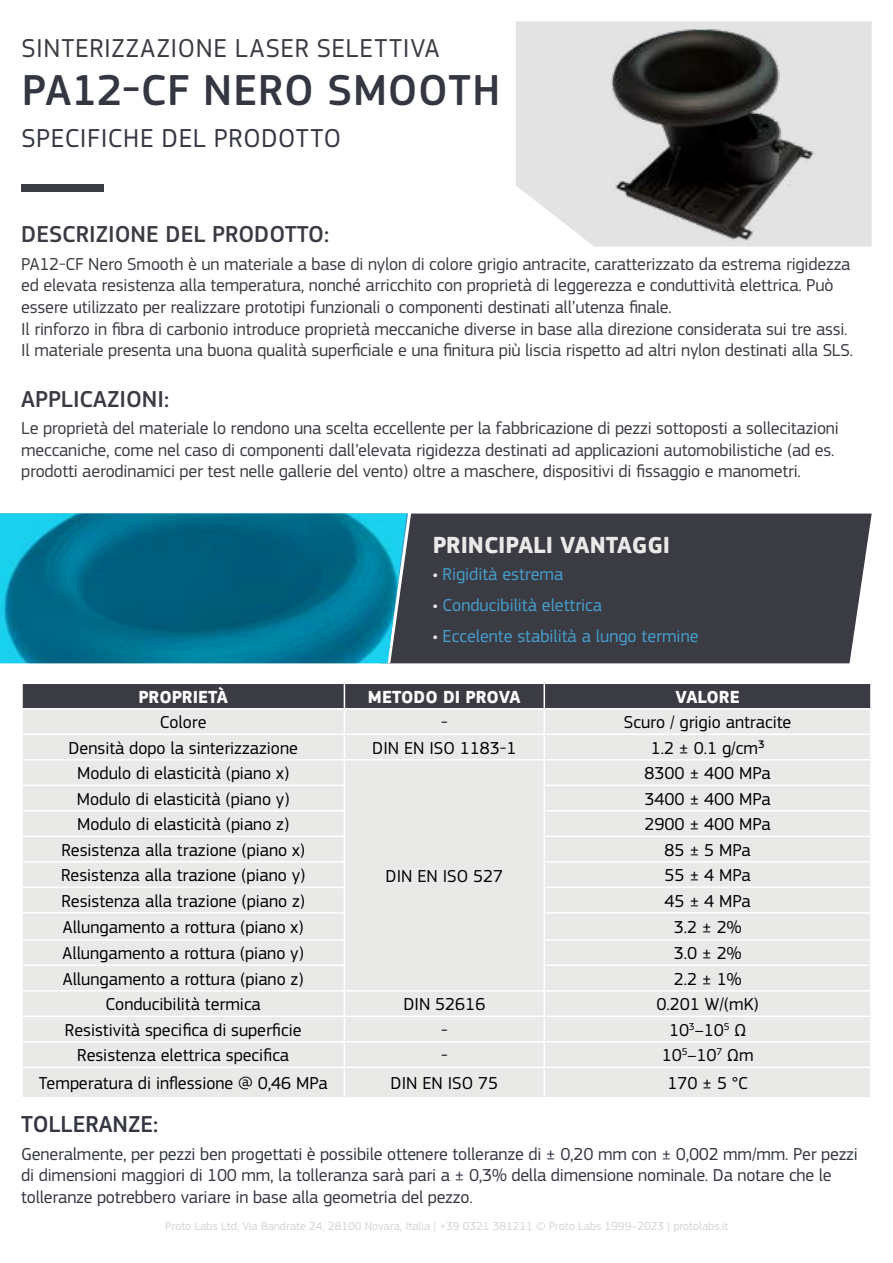
<style>
.page{position:relative;width:893px;height:1263px;background:#fff}
.page>*{position:absolute;margin:0;border:0;box-sizing:border-box;transform-origin:0 0}
.t1{font:500 45px "PF Square Sans Pro";letter-spacing:.02em;color:#343741}
.t2{font:27px "PF Square Sans Pro";letter-spacing:.025em;color:#3b3c43}
.t3{font:27px "PF Square Sans Pro";letter-spacing:.02em;color:#343741}
.t4{font:500 24px "PF Square Sans Pro";color:#3b3c43}
.t5{font:700 24px "PF Square Sans Pro";color:#e9eae8}
.t6{font:500 24px "PF Square Sans Pro";color:#343741}
.t7{font:18px/21.6px "PF Square Sans Pro";letter-spacing:-.01em;color:#3b3c43}
.t8{font:18px "PF Square Sans Pro";color:#000}
.t9{font:18px/21.6px "PF Square Sans Pro";letter-spacing:-.01em;color:#343741}
.t10{font:18px "PF Square Sans Pro";color:#469ecd}
.t11{font:700 18px "PF Square Sans Pro";color:#fff}
.t12{font:12px "PF Square Sans Pro";color:#d3d4d3}
.s1{font-family:"Myriad Pro";color:#e9eae8}
</style>
<div class="page">
<div style="left:21px;top:184px;width:83px;height:7px;background:#3b3c43"></div>
<div style="left:413px;top:513px;width:459px;height:150px;background:#3b3c43"></div>
<svg style="left:22px;top:683px;width:849px;height:414px;background:#e0e1df"></svg>
<hr style="left:870px;top:1068px;width:2px;height:29px;background:#fff">
<svg style="left:0;top:513px;width:413px;height:151px"></svg>
<img style="left:516px;top:21px;width:356px;height:226px">
<img style="left:0;top:513px;width:406px;height:150px">
<h2 class="t2" style="left:22px;top:33px;width:420px">SINTERIZZAZIONE LASER SELETTIVA</h2>
<h1 class="t1" style="left:22px;top:64px;width:480px">PA12-CF NERO SMOOTH</h1>
<h2 class="t3" style="left:22px;top:123px;width:321px">SPECIFICHE DEL PRODOTTO</h2>
<h3 class="t4" style="left:21px;top:220px;width:309px">DESCRIZIONE DEL PRODOTTO:</h3>
<p class="t7" style="left:21px;top:253px;width:833px">PA12-CF Nero Smooth è un materiale a base di nylon di colore grigio antracite, caratterizzato da estrema rigidezza ed elevata resistenza alla temperatura, nonché arricchito con proprietà di leggerezza e conduttività elettrica. Può essere utilizzato per realizzare prototipi funzionali o componenti destinati all’utenza finale.<br>Il rinforzo in fibra di carbonio introduce proprietà meccaniche diverse in base alla direzione considerata sui tre assi.<br>Il materiale presenta una buona qualità superficiale e una finitura più liscia rispetto ad altri nylon destinati alla SLS.</p>
<h3 class="t4" style="left:21px;top:385px;width:149px">APPLICAZIONI:</h3>
<p class="t7" style="left:21px;top:418px;width:819px">Le proprietà del materiale lo rendono una scelta eccellente per la fabbricazione di pezzi sottoposti a sollecitazioni meccaniche, come nel caso di componenti dall’elevata rigidezza destinati ad applicazioni automobilistiche (ad es. prodotti aerodinamici per test nelle gallerie del vento) oltre a maschere, dispositivi di fissaggio e manometri.</p>
<h3 class="t5" style="left:433px;top:530px;width:239px">PRINCIPALI VANTAGGI</h3>
<p class="t10" style="left:433px;top:564px;width:132px"><span class="s1">•</span> Rigidità estrema</p>
<p class="t10" style="left:433px;top:594px;width:171px"><span class="s1">•</span> Conducibilità elettrica</p>
<p class="t10" style="left:433px;top:625px;width:267px"><span class="s1">•</span> Eccelente stabilità a lungo termine</p>
<p class="t11" style="left:138px;top:686px;width:91px">PROPRIETÀ</p>
<p class="t11" style="left:368px;top:686px;width:154px">METODO DI PROVA</p>
<p class="t11" style="left:675px;top:686px;width:66px">VALORE</p>
<p class="t8" style="left:160px;top:712px;width:48px">Colore</p>
<p class="t8" style="left:441px;top:712px;width:8px">-</p>
<p class="t8" style="left:624px;top:712px;width:169px">Scuro / grigio antracite</p>
<p class="t8" style="left:69px;top:737px;width:231px">Densità dopo la sinterizzazione</p>
<p class="t8" style="left:372px;top:737px;width:146px">DIN EN ISO 1183-1</p>
<p class="t8" style="left:651px;top:737px;width:115px">1.2 ± 0.1 g/cm³</p>
<p class="t8" style="left:77px;top:763px;width:214px">Modulo di elasticità (piano x)</p>
<p class="t8" style="left:644px;top:763px;width:128px">8300 ± 400 MPa</p>
<p class="t8" style="left:77px;top:788px;width:214px">Modulo di elasticità (piano y)</p>
<p class="t8" style="left:644px;top:788px;width:128px">3400 ± 400 MPa</p>
<p class="t8" style="left:77px;top:814px;width:214px">Modulo di elasticità (piano z)</p>
<p class="t8" style="left:644px;top:814px;width:128px">2900 ± 400 MPa</p>
<p class="t8" style="left:61px;top:839px;width:245px">Resistenza alla trazione (piano x)</p>
<p class="t8" style="left:664px;top:839px;width:88px">85 ± 5 MPa</p>
<p class="t8" style="left:61px;top:865px;width:246px">Resistenza alla trazione (piano y)</p>
<p class="t8" style="left:664px;top:865px;width:88px">55 ± 4 MPa</p>
<p class="t8" style="left:61px;top:890px;width:245px">Resistenza alla trazione (piano z)</p>
<p class="t8" style="left:664px;top:890px;width:88px">45 ± 4 MPa</p>
<p class="t8" style="left:63px;top:917px;width:242px">Allungamento a rottura (piano x)</p>
<p class="t8" style="left:674px;top:917px;width:69px">3.2 ± 2%</p>
<p class="t8" style="left:63px;top:943px;width:243px">Allungamento a rottura (piano y)</p>
<p class="t8" style="left:674px;top:943px;width:69px">3.0 ± 2%</p>
<p class="t8" style="left:63px;top:968px;width:242px">Allungamento a rottura (piano z)</p>
<p class="t8" style="left:674px;top:968px;width:69px">2.2 ± 1%</p>
<p class="t8" style="left:106px;top:994px;width:157px">Conducibilità termica</p>
<p class="t8" style="left:403px;top:994px;width:83px">DIN 52616</p>
<p class="t8" style="left:656px;top:994px;width:104px">0.201 W/(mK)</p>
<p class="t8" style="left:65px;top:1019px;width:238px">Resistività specifica di superficie</p>
<p class="t8" style="left:441px;top:1019px;width:8px">-</p>
<p class="t8" style="left:669px;top:1019px;width:79px">10<sup>3</sup>–10<sup>5</sup> Ω</p>
<p class="t8" style="left:77px;top:1045px;width:214px">Resistenza elettrica specifica</p>
<p class="t8" style="left:441px;top:1045px;width:8px">-</p>
<p class="t8" style="left:662px;top:1045px;width:93px">10<sup>5</sup>–10<sup>7</sup> Ωm</p>
<p class="t8" style="left:39px;top:1073px;width:291px">Temperatura di inflessione @ 0,46 MPa</p>
<p class="t8" style="left:391px;top:1073px;width:109px">DIN EN ISO 75</p>
<p class="t8" style="left:667px;top:1073px;width:82px">170 ± 5 °C</p>
<h3 class="t6" style="left:21px;top:1110px;width:139px">TOLLERANZE:</h3>
<p class="t9" style="left:21px;top:1143px;width:838px">Generalmente, per pezzi ben progettati è possibile ottenere tolleranze di ± 0,20 mm con ± 0,002 mm/mm. Per pezzi di dimensioni maggiori di 100 mm, la tolleranza sarà pari a ± 0,3% della dimensione nominale. Da notare che le tolleranze potrebbero variare in base alla geometria del pezzo.</p>
<p class="t12" style="left:165px;top:1219px;width:565px">Proto Labs Ltd, Via Bandrate 24, 28100 Novara, Italia | +39 0321 381211 © Proto Labs 1999–2023 | protolabs.it</p>
<p class="t8" style="left:386px;top:866px;width:119px">DIN EN ISO 527</p>
</div>
